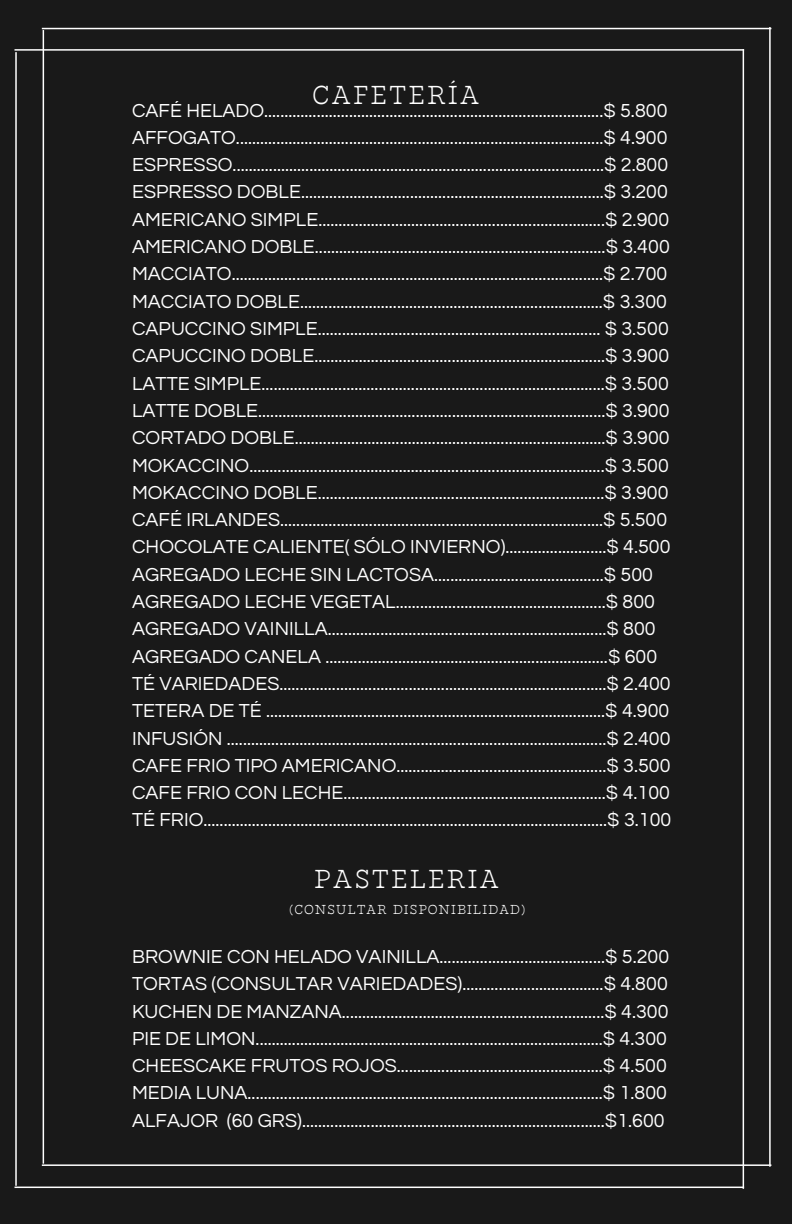
<style>
.page{position:relative;width:792px;height:1224px;background:#191919}
.page>*{position:absolute;margin:0;border:0;box-sizing:border-box;transform-origin:0 0}
.t1{font:300 28px "Tarif";letter-spacing:.095em;color:#fff}
.t2{font:19.6px/27.3px "Questrial";letter-spacing:.005em;color:#fff}
.t3{font:300 14px "Tarif";letter-spacing:.095em;color:#fff}
</style>
<div class="page">
<hr style="left:42px;top:28px;width:729px;height:1px;background:#fff">
<hr style="left:15px;top:49px;width:729px;height:2px;background:#fff">
<hr style="left:42px;top:1164px;width:729px;height:2px;background:#fff">
<hr style="left:15px;top:1187px;width:729px;height:1px;background:#fff">
<hr style="left:43px;top:30px;width:1px;height:1134px;background:#fff">
<hr style="left:15px;top:52px;width:2px;height:1134px;background:#fff">
<hr style="left:769px;top:27px;width:2px;height:1140px;background:#fff">
<hr style="left:743px;top:49px;width:1px;height:1140px;background:#fff">
<p class="t1" style="left:313px;top:79px;width:168px">CAFETERÍA</p>
<p class="t2" style="left:132px;top:97px;width:541px">CAFÉ HELADO....................................................................................$ 5.800<br>AFFOGATO...........................................................................................$ 4.900<br>ESPRESSO............................................................................................$ 2.800<br>ESPRESSO DOBLE...........................................................................$ 3.200<br>AMERICANO SIMPLE.......................................................................$ 2.900<br>AMERICANO DOBLE........................................................................$ 3.400<br>MACCIATO............................................................................................$ 2.700<br>MACCIATO DOBLE...........................................................................$ 3.300<br>CAPUCCINO SIMPLE...................................................................... $ 3.500<br>CAPUCCINO DOBLE........................................................................$ 3.900<br>LATTE SIMPLE.....................................................................................$ 3.500<br>LATTE DOBLE......................................................................................$ 3.900<br>CORTADO DOBLE.............................................................................$ 3.900<br>MOKACCINO........................................................................................$ 3.500<br>MOKACCINO DOBLE.......................................................................$ 3.900<br>CAFÉ IRLANDES................................................................................$ 5.500<br>CHOCOLATE CALIENTE( SÓLO INVIERNO).........................$ 4.500<br>AGREGADO LECHE SIN LACTOSA..........................................$ 500<br>AGREGADO LECHE VEGETAL....................................................$ 800<br>AGREGADO VAINILLA.....................................................................$ 800<br>AGREGADO CANELA ......................................................................$ 600<br>TÉ VARIEDADES.................................................................................$ 2.400<br>TETERA DE TÉ ....................................................................................$ 4.900<br>INFUSIÓN ..............................................................................................$ 2.400<br>CAFE FRIO TIPO AMERICANO....................................................$ 3.500<br>CAFE FRIO CON LECHE.................................................................$ 4.100<br>TÉ FRIO....................................................................................................$ 3.100</p>
<p class="t1" style="left:314px;top:863px;width:186px">PASTELERIA</p>
<p class="t3" style="left:290px;top:901px;width:237px">(CONSULTAR DISPONIBILIDAD)</p>
<p class="t2" style="left:132px;top:943px;width:539px;text-align:justify">BROWNIE CON HELADO VAINILLA.........................................$ 5.200<br>TORTAS (CONSULTAR VARIEDADES)...................................$ 4.800<br>KUCHEN DE MANZANA.................................................................$ 4.300<br>PIE DE LIMON......................................................................................$ 4.300<br>CHEESCAKE FRUTOS ROJOS...................................................$ 4.500<br>MEDIA LUNA........................................................................................$ 1.800<br>ALFAJOR (60 GRS)...........................................................................$1.600</p>
</div>
